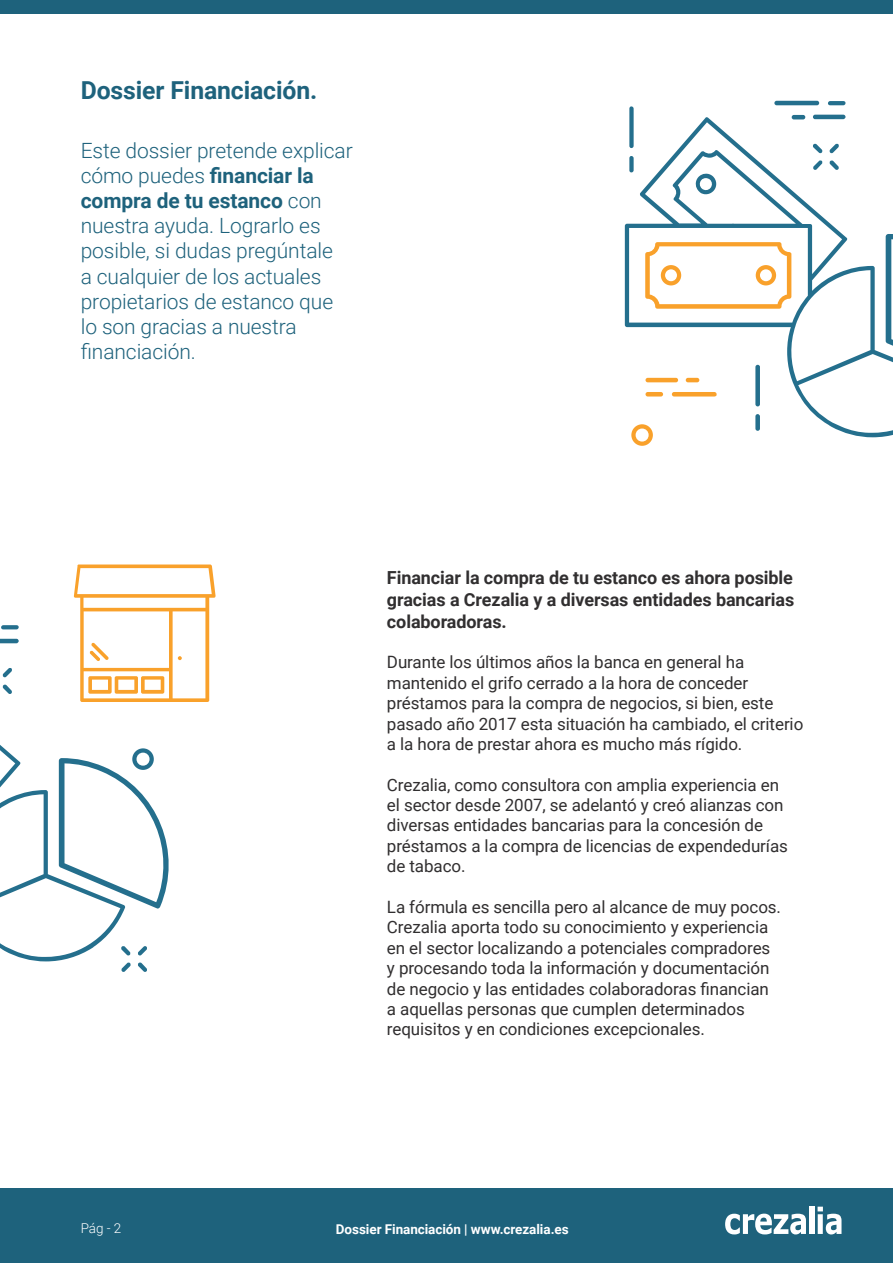
<style>
.page{position:relative;width:893px;height:1263px;background:#fff}
.page>*{position:absolute;margin:0;border:0;box-sizing:border-box;transform-origin:0 0}
.t1{font:700 24.75px "Roboto";letter-spacing:-.005em;color:#1e627c}
.t2{font:300 21px/25.2px "Roboto";letter-spacing:-.005em;color:#1e627c}
.t3{font:700 18px/21.6px "Roboto";letter-spacing:-.005em;color:#312f30;text-align:justify}
.t4{font:16.95px/20.4px "Roboto";letter-spacing:-.005em;color:#312f30}
.t5{font:700 13.5px "Roboto";letter-spacing:-.005em;color:#fff}
.t6{font:300 13.5px "Roboto";color:#fff}
.s1{font-weight:700}
</style>
<div class="page">
<div style="left:0;top:1188px;width:893px;height:75px;background:#1e627c"></div>
<svg style="left:725px;top:1213px;width:81px;height:21px"></svg>
<div style="left:809px;top:1206px;width:5px;height:28px;background:#fff"></div>
<svg style="left:818px;top:1206px;width:23px;height:28px"></svg>
<div style="left:0;top:0;width:893px;height:14px;background:#1e627c"></div>
<div style="left:629px;top:106px;width:5px;height:42px;background:#246f8d;border-radius:2px"></div>
<svg style="left:631px;top:437px;width:22px;height:9px"></svg>
<hr style="left:774px;top:101px;width:45px;height:4px;background:#246f8d;border-radius:2px">
<hr style="left:828px;top:101px;width:17px;height:4px;background:#246f8d;border-radius:2px">
<hr style="left:813px;top:115px;width:32px;height:4px;background:#246f8d;border-radius:2px">
<hr style="left:792px;top:115px;width:13px;height:4px;background:#246f8d;border-radius:2px">
<svg style="left:625px;top:117px;width:268px;height:320px"></svg>
<svg style="left:0;top:564px;width:216px;height:408px"></svg>
<p class="t1" style="left:81px;top:73px;width:238px">Dossier Financiación.</p>
<p class="t2" style="left:81px;top:137px;width:273px">Este dossier pretende explicar cómo puedes <span class="s1">financiar la compra de tu estanco</span> con nuestra ayuda. Lograrlo es posible, si dudas pregúntale<br>a cualquier de los actuales propietarios de estanco que lo son gracias a nuestra financiación.</p>
<p class="t3" style="left:387px;top:566px;width:409px">Financiar la compra de tu estanco es ahora posible gracias a Crezalia y a diversas entidades bancarias colaboradoras.</p>
<p class="t4" style="left:387px;top:651px;width:418px">Durante los últimos años la banca en general ha mantenido el grifo cerrado a la hora de conceder préstamos para la compra de negocios, si bien, este pasado año 2017 esta situación ha cambiado, el criterio a la hora de prestar ahora es mucho más rígido.</p>
<p class="t4" style="left:387px;top:774px;width:403px">Crezalia, como consultora con amplia experiencia en el sector desde 2007, se adelantó y creó alianzas con diversas entidades bancarias para la concesión de préstamos a la compra de licencias de expendedurías de tabaco.</p>
<p class="t4" style="left:387px;top:896px;width:396px">La fórmula es sencilla pero al alcance de muy pocos.<br>Crezalia aporta todo su conocimiento y experiencia en el sector localizando a potenciales compradores y procesando toda la información y documentación de negocio y las entidades colaboradoras financian a aquellas personas que cumplen determinados requisitos y en condiciones excepcionales.</p>
<p class="t6" style="left:81px;top:1219px;width:42px">Pág - 2</p>
<p class="t5" style="left:336px;top:1219px;width:234px">Dossier Financiación | www.crezalia.es</p>
</div>
